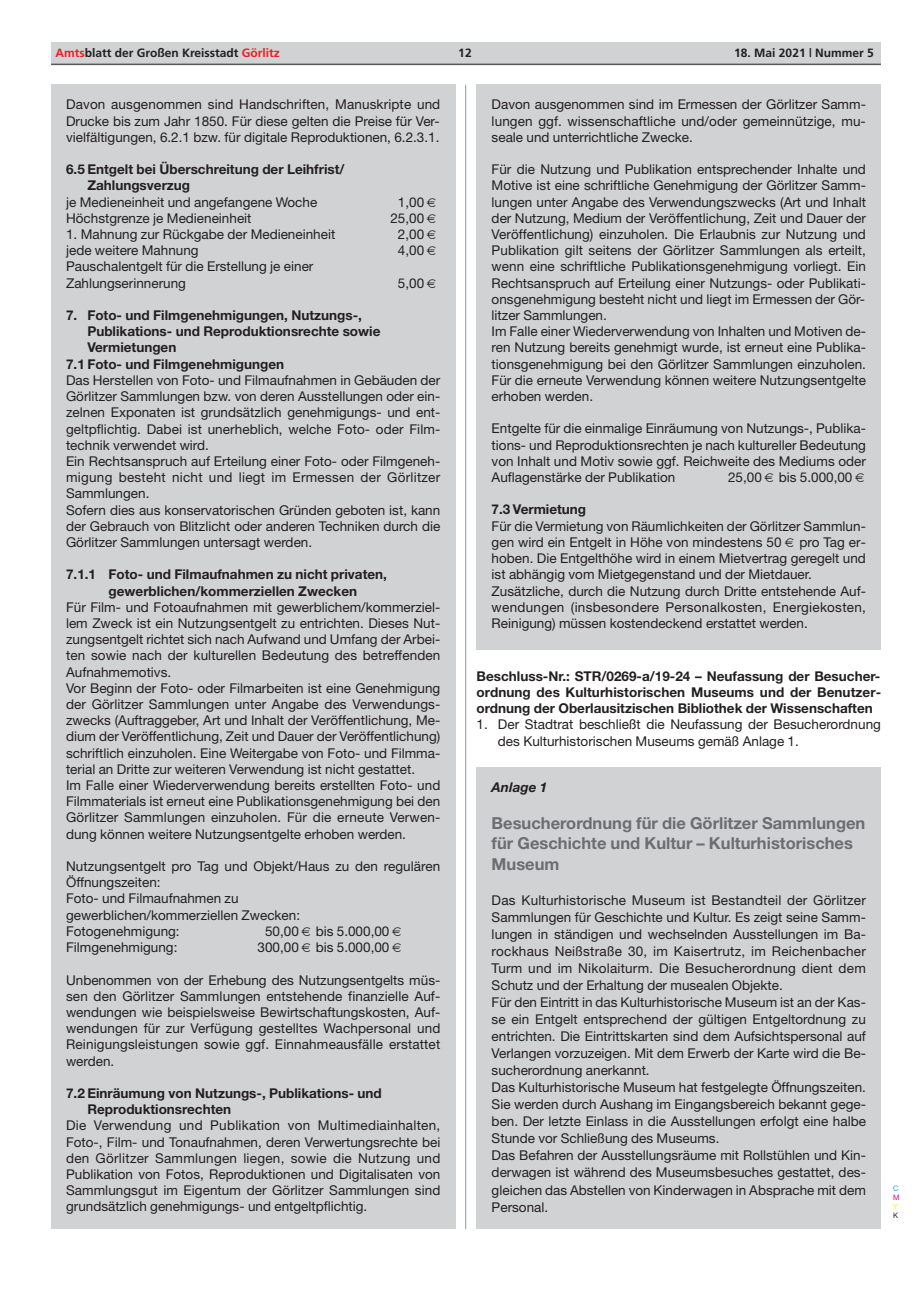
<style>
.page{position:relative;width:915px;height:1293px;background:#fff}
.page>*{position:absolute;margin:0;border:0;box-sizing:border-box;transform-origin:0 0}
.t1{font:700 16.5px/20.5px "Helvetica Neue";color:#6c6d70}
.t2{font:13.5px/16.2px "Helvetica Neue";color:#231f20}
.t3{font:700 13.5px/16.2px "Helvetica Neue";color:#231f20}
.t4{font:italic 700 13.5px "Helvetica Neue";color:#231f20}
.t5{font:700 12px "Frutiger";color:#231f20}
.t6{font:7.5px "Helvetica Neue";color:#00aeef}
.t7{font:7.5px "Helvetica Neue";color:#ed028c}
.t8{font:7.5px "Helvetica Neue";color:#fff101}
.t9{font:7.5px "Helvetica Neue";color:#231f20}
.s1{color:#ee1d23}
.s2{color:#d1d2d4}
</style>
<div class="page">
<div style="left:51px;top:43px;width:829px;height:21px;background:#d1d2d4"></div>
<hr style="left:51px;top:64px;width:829px;height:1px;background:#57585a">
<div style="left:51px;top:85px;width:404px;height:1144px;background:#d1d2d4"></div>
<div style="left:476px;top:85px;width:404px;height:565px;background:#d1d2d4"></div>
<div style="left:476px;top:767px;width:404px;height:462px;background:#d1d2d4"></div>
<hr style="left:465px;top:85px;width:1px;height:1144px;background:#939598">
<p class="t5" style="left:55px;top:47px;width:226px"><span class="s1">Amts</span>blatt der Großen Kreisstadt <span class="s1">Görlitz</span></p>
<p class="t5" style="left:458px;top:47px;width:15px">12</p>
<p class="t5" style="left:734px;top:47px;width:141px">18. Mai 2021 | Nummer 5</p>
<p class="t2" style="left:66px;top:98px;width:375px;text-align:justify">Davon ausgenommen sind Handschriften, Manuskripte und Drucke bis zum Jahr 1850. Für diese gelten die Preise für Ver&shy;vielfältigungen, 6.2.1 bzw. für digitale Reproduktionen, 6.2.3.1.</p>
<p class="t3" style="left:87px;top:163px;width:258px;text-indent:-21px">6.5 Entgelt bei Überschreitung der Leihfrist/<br>Zahlungsverzug</p>
<p class="t2" style="left:66px;top:195px;width:253px">je Medieneinheit und angefangene Woche</p>
<p class="t2" style="left:390px;top:195px;width:35px"><span class="s2">1</span>1,00</p>
<p class="t2" style="left:66px;top:211px;width:187px">Höchstgrenze je Medieneinheit</p>
<p class="t2" style="left:390px;top:211px;width:35px">25,00</p>
<p class="t2" style="left:66px;top:227px;width:270px">1. Mahnung zur Rückgabe der Medieneinheit</p>
<p class="t2" style="left:390px;top:227px;width:35px"><span class="s2">1</span>2,00</p>
<p class="t2" style="left:66px;top:244px;width:134px">jede weitere Mahnung</p>
<p class="t2" style="left:390px;top:244px;width:35px"><span class="s2">1</span>4,00</p>
<p class="t2" style="left:66px;top:260px;width:249px">Pauschalentgelt für die Erstellung je einer<br>Zahlungserinnerung</p>
<p class="t2" style="left:390px;top:276px;width:35px"><span class="s2">1</span>5,00</p>
<p class="t3" style="left:66px;top:308px;width:297px">7. Foto- und Filmgenehmigungen, Nutzungs-,</p>
<p class="t3" style="left:87px;top:325px;width:294px">Publikations- und Reproduktionsrechte sowie</p>
<p class="t3" style="left:87px;top:341px;width:90px">Vermietungen</p>
<p class="t3" style="left:66px;top:357px;width:219px">7.1 Foto- und Filmgenehmigungen</p>
<p class="t2" style="left:66px;top:373px;width:375px">Das Herstellen von Foto- und Filmaufnahmen in Gebäuden der Görlitzer Sammlungen bzw. von deren Ausstellungen oder ein&shy;zelnen Exponaten ist grundsätzlich genehmigungs- und ent&shy;geltpflichtig. Dabei ist unerheblich, welche Foto- oder Film&shy;technik verwendet wird.<br>Ein Rechtsanspruch auf Erteilung einer Foto- oder Filmgeneh&shy;migung besteht nicht und liegt im Ermessen der Görlitzer Sammlungen.<br>Sofern dies aus konservatorischen Gründen geboten ist, kann der Gebrauch von Blitzlicht oder anderen Techniken durch die Görlitzer Sammlungen untersagt werden.</p>
<p class="t3" style="left:109px;top:568px;width:280px;text-indent:-43px">7.1.1 Foto- und Filmaufnahmen zu nicht privaten, gewerblichen/kommerziellen Zwecken</p>
<p class="t2" style="left:66px;top:600px;width:375px">Für Film- und Fotoaufnahmen mit gewerblichem/kommerziel&shy;lem Zweck ist ein Nutzungsentgelt zu entrichten. Dieses Nut&shy;zungsentgelt richtet sich nach Aufwand und Umfang der Arbei&shy;ten sowie nach der kulturellen Bedeutung des betreffenden Aufnahmemotivs.<br>Vor Beginn der Foto- oder Filmarbeiten ist eine Genehmigung der Görlitzer Sammlungen unter Angabe des Verwendungs&shy;zwecks (Auftraggeber, Art und Inhalt der Veröffentlichung, Me&shy;dium der Veröffentlichung, Zeit und Dauer der Veröffentlichung) schriftlich einzuholen. Eine Weitergabe von Foto- und Filmma&shy;terial an Dritte zur weiteren Verwendung ist nicht gestattet.<br>Im Falle einer Wiederverwendung bereits erstellten Foto- und Filmmaterials ist erneut eine Publikationsgenehmigung bei den Görlitzer Sammlungen einzuholen. Für die erneute Verwen&shy;dung können weitere Nutzungsentgelte erhoben werden.</p>
<p class="t2" style="left:66px;top:859px;width:375px">Nutzungsentgelt pro Tag und Objekt/Haus zu den regulären<br>Öffnungszeiten:<br>Foto- und Filmaufnahmen zu<br>gewerblichen/kommerziellen Zwecken:<br>Fotogenehmigung:</p>
<p class="t2" style="left:257px;top:924px;width:133px"><span class="s2">1</span>50,00 bis 5.000,00</p>
<p class="t2" style="left:66px;top:940px;width:113px">Filmgenehmigung:</p>
<p class="t2" style="left:257px;top:940px;width:133px">300,00 bis 5.000,00</p>
<p class="t2" style="left:66px;top:973px;width:375px;text-align:justify">Unbenommen von der Erhebung des Nutzungsentgelts müs&shy;sen den Görlitzer Sammlungen entstehende finanzielle Auf&shy;wendungen wie beispielsweise Bewirtschaftungskosten, Auf&shy;wendungen für zur Verfügung gestelltes Wachpersonal und Reinigungsleistungen sowie ggf. Einnahmeausfälle erstattet werden.</p>
<p class="t3" style="left:87px;top:1086px;width:296px;text-indent:-21px">7.2 Einräumung von Nutzungs-, Publikations- und<br>Reproduktionsrechten</p>
<p class="t2" style="left:66px;top:1119px;width:375px;text-align:justify">Die Verwendung und Publikation von Multimediainhalten, Foto-, Film- und Tonaufnahmen, deren Verwertungsrechte bei den Görlitzer Sammlungen liegen, sowie die Nutzung und Publikation von Fotos, Reproduktionen und Digitalisaten von Sammlungsgut im Eigentum der Görlitzer Sammlungen sind grundsätzlich genehmigungs- und entgeltpflichtig.</p>
<p class="t2" style="left:491px;top:98px;width:375px;text-align:justify">Davon ausgenommen sind im Ermessen der Görlitzer Samm&shy;lungen ggf. wissenschaftliche und/oder gemeinnützige, mu&shy;seale und unterrichtliche Zwecke.</p>
<p class="t2" style="left:491px;top:163px;width:375px">Für die Nutzung und Publikation entsprechender Inhalte und Motive ist eine schriftliche Genehmigung der Görlitzer Samm&shy;lungen unter Angabe des Verwendungszwecks (Art und Inhalt der Nutzung, Medium der Veröffentlichung, Zeit und Dauer der Veröffentlichung) einzuholen. Die Erlaubnis zur Nutzung und Publikation gilt seitens der Görlitzer Sammlungen als erteilt, wenn eine schriftliche Publikationsgenehmigung vorliegt. Ein Rechtsanspruch auf Erteilung einer Nutzungs- oder Publikati&shy;onsgenehmigung besteht nicht und liegt im Ermessen der Gör&shy;litzer Sammlungen.<br>Im Falle einer Wiederverwendung von Inhalten und Motiven de&shy;ren Nutzung bereits genehmigt wurde, ist erneut eine Publika - tionsgenehmigung bei den Görlitzer Sammlungen einzuholen.<br>Für die erneute Verwendung können weitere Nutzungsentgelte erhoben werden.</p>
<p class="t2" style="left:491px;top:422px;width:375px;text-align:justify">Entgelte für die einmalige Einräumung von Nutzungs-, Publika&shy;tions- und Reproduktionsrechten je nach kultureller Bedeutung von Inhalt und Motiv sowie ggf. Reichweite des Mediums oder Auflagenstärke der Publikation</p>
<p class="t2" style="left:727px;top:470px;width:126px">25,00 bis 5.000,00</p>
<p class="t3" style="left:491px;top:503px;width:96px">7.3 Vermietung</p>
<p class="t2" style="left:491px;top:519px;width:375px">Für die Vermietung von Räumlichkeiten der Görlitzer Sammlun&shy;gen wird ein Entgelt in Höhe von mindestens 50</p>
<p class="t2" style="left:491px;top:535px;width:375px;text-indent:308px">pro Tag er&shy;hoben. Die Entgelthöhe wird in einem Mietvertrag geregelt und ist abhängig vom Mietgegenstand und der Mietdauer.<br>Zusätzliche, durch die Nutzung durch Dritte entstehende Auf&shy;wendungen (insbesondere Personalkosten, Energiekosten, Reinigung) müssen kostendeckend erstattet werden.</p>
<p class="t3" style="left:476px;top:669px;width:406px;text-align:justify">Beschluss-Nr.: STR/0269-a/19-24 – Neufassung der Besucher&shy;ordnung des Kulturhistorischen Museums und der Benutzer&shy;ordnung der Oberlausitzischen Bibliothek der Wissenschaften</p>
<p class="t2" style="left:497px;top:718px;width:384px;text-indent:-21px">1. Der Stadtrat beschließt die Neufassung der Besucherordnung des Kulturhistorischen Museums gemäß Anlage 1.</p>
<p class="t4" style="left:491px;top:782px;width:57px">Anlage 1</p>
<p class="t1" style="left:491px;top:814px;width:375px">Besucherordnung für die Görlitzer Sammlungen für Geschichte und Kultur – Kulturhistorisches<br>Museum</p>
<p class="t2" style="left:491px;top:893px;width:375px;line-height:17px">Das Kulturhistorische Museum ist Bestandteil der Görlitzer Sammlungen für Geschichte und Kultur. Es zeigt seine Samm&shy;lungen in ständigen und wechselnden Ausstellungen im Ba&shy;rockhaus Neißstraße 30, im Kaisertrutz, im Reichenbacher Turm und im Nikolaiturm. Die Besucherordnung dient dem Schutz und der Erhaltung der musealen Objekte.<br>Für den Eintritt in das Kulturhistorische Museum ist an der Kas&shy;se ein Entgelt entsprechend der gültigen Entgeltordnung zu entrichten. Die Eintrittskarten sind dem Aufsichtspersonal auf Verlangen vorzuzeigen. Mit dem Erwerb der Karte wird die Be&shy;sucherordnung anerkannt.<br>Das Kulturhistorische Museum hat festgelegte Öffnungszeiten.<br>Sie werden durch Aushang im Eingangsbereich bekannt gege&shy;ben. Der letzte Einlass in die Ausstellungen erfolgt eine halbe Stunde vor Schließung des Museums.<br>Das Befahren der Ausstellungsräume mit Rollstühlen und Kin&shy;derwagen ist während des Museumsbesuches gestattet, des&shy;gleichen das Abstellen von Kinderwagen in Absprache mit dem Personal.</p>
<p class="t6" style="left:892px;top:1185px;width:7px">C</p>
<p class="t7" style="left:892px;top:1194px;width:8px">M</p>
<p class="t8" style="left:892px;top:1203px;width:6px">Y</p>
<p class="t9" style="left:892px;top:1212px;width:7px">K</p>
</div>
